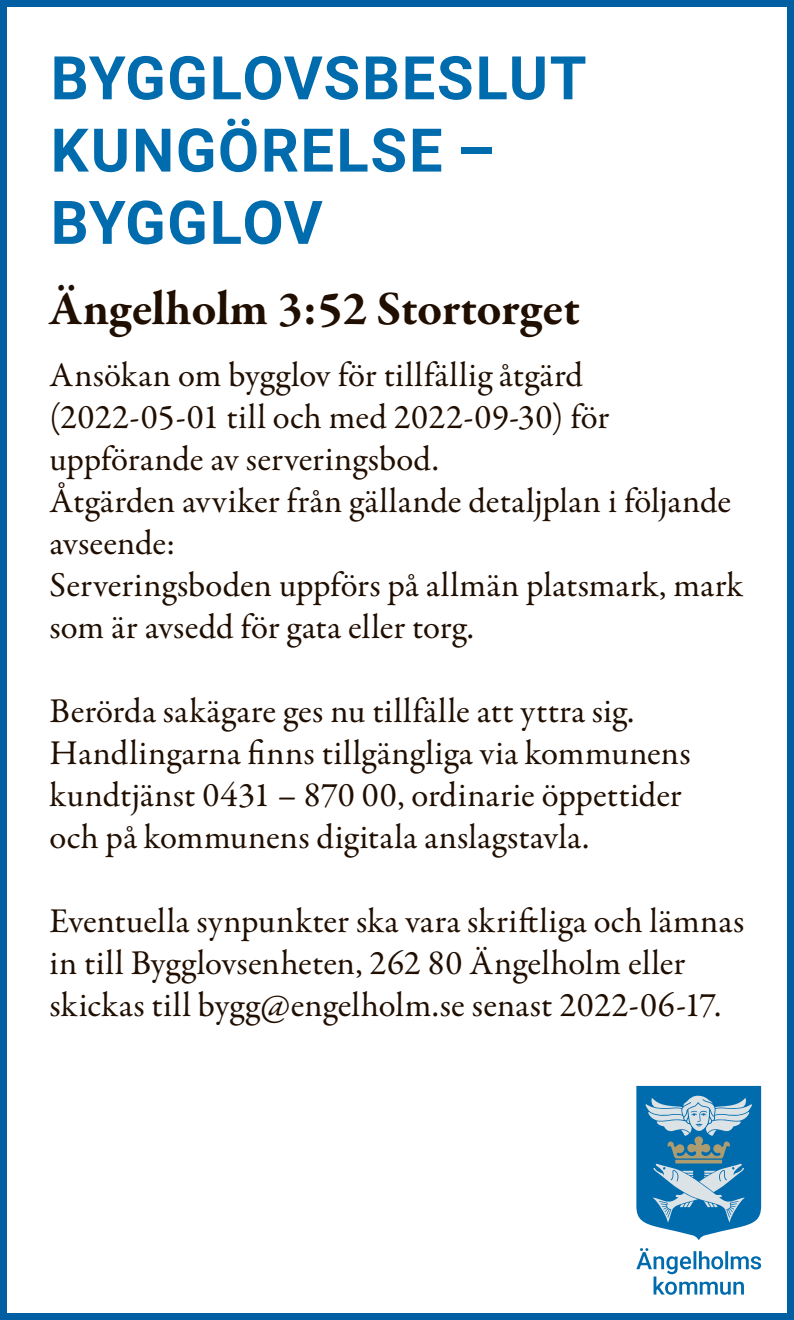
<style>
.page{position:relative;width:794px;height:1320px;background:#fff}
.page>*{position:absolute;margin:0;border:0;box-sizing:border-box;transform-origin:0 0}
.t1{font:700 60.2px/72.1px "Roboto";letter-spacing:.025em;color:#006bad}
.t2{font:700 49px "Garamond Premr Pro";letter-spacing:-.005em;color:#200e00}
.t3{font:35px/42px "Garamond Premr Pro";letter-spacing:.005em;color:#200e00}
</style>
<div class="page">
<div style="left:0;top:0;width:794px;height:1320px;border:7px solid #005fa3"></div>
<svg style="left:636px;top:1086px;width:125px;height:154px;background:#4a92bd"></svg>
<svg style="left:636px;top:1248px;width:125px;height:46px"></svg>
<h2 class="t1" style="left:51px;top:40px;width:537px">BYGGLOVSBESLUT<br>KUNGÖRELSE –<br>BYGGLOV</h2>
<h3 class="t2" style="left:50px;top:278px;width:531px">Ängelholm 3:52 Stortorget</h3>
<p class="t3" style="left:50px;top:354px;width:695px">Ansökan om bygglov för tillfällig åtgärd (2022-05-01 till och med 2022-09-30) för uppförande av serveringsbod.<br>Åtgärden avviker från gällande detaljplan i följande avseende:<br>Serveringsboden uppförs på allmän platsmark, mark som är avsedd för gata eller torg.</p>
<p class="t3" style="left:50px;top:690px;width:642px">Berörda sakägare ges nu tillfälle att yttra sig.<br>Handlingarna fnns tillgängliga via kommunens kundtjänst 0431 – 870 00, ordinarie öppettider och på kommunens digitala anslagstavla.</p>
<p class="t3" style="left:50px;top:900px;width:696px">Eventuella synpunkter ska vara skrifliga och lämnas in till Bygglovsenheten, 262 80 Ängelholm eller skickas till bygg@engelholm.se senast 2022-06-17.</p>
</div>
